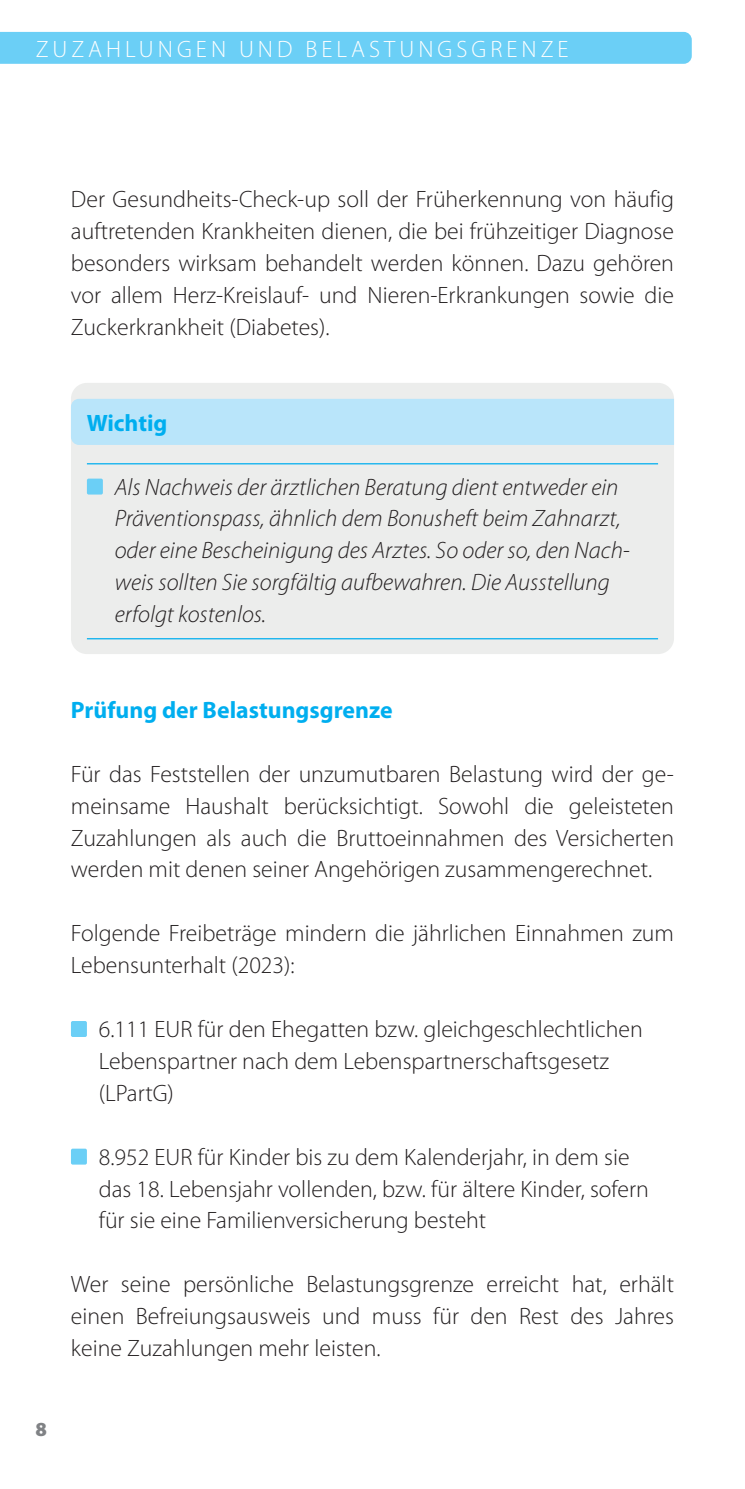
<style>
.page{position:relative;width:745px;height:1489px;background:#fff}
.page>*{position:absolute;margin:0;border:0;box-sizing:border-box;transform-origin:0 0}
.t1{font:300 23.75px/32px "Myriad Pro";color:#231f20;text-align:justify}
.t2{font:italic 300 23.75px/32px "Myriad Pro";color:#231f20}
.t3{font:700 23.75px "Myriad Pro";color:#00aeef}
.t4{font:300 23.75px "Myriad Pro";letter-spacing:.17em;color:#fff}
.t5{font:900 20px "Myriad Pro";color:#808285}
</style>
<div class="page">
<div style="left:0;top:32px;width:691px;height:32px;background:#6bcff6"></div>
<div style="left:71px;top:383px;width:602px;height:271px;background:#ecedec;border-radius:16px"></div>
<div style="left:71px;top:399px;width:602px;height:46px;background:#b9e5fa"></div>
<hr style="left:87px;top:463px;width:570px;height:1px;background:#00aeef">
<hr style="left:87px;top:638px;width:570px;height:1px;background:#00aeef">
<div style="left:87px;top:478px;width:16px;height:16px;background:#6bcff6;border-radius:2px"></div>
<div style="left:71px;top:1020px;width:16px;height:16px;background:#6bcff6;border-radius:2px"></div>
<div style="left:71px;top:1148px;width:16px;height:16px;background:#6bcff6;border-radius:2px"></div>
<p class="t4" style="left:36px;top:36px;width:534px">ZUZAHLUNGEN UND BELASTUNGSGRENZE</p>
<p class="t1" style="left:71px;top:184px;width:604px">Der Gesundheits-Check-up soll der Früherkennung von häufig auftretenden Krankheiten dienen, die bei frühzeitiger Diagnose besonders wirksam behandelt werden können. Dazu gehören vor allem Herz-Kreislauf- und Nieren-Erkrankungen sowie die Zuckerkrankheit (Diabetes).</p>
<p class="t3" style="left:87px;top:409px;width:82px">Wichtig</p>
<p class="t2" style="left:115px;top:471px;width:516px">Als Nachweis der ärztlichen Beratung dient entweder ein Präventionspass, ähnlich dem Bonusheft beim Zahnarzt, oder eine Bescheinigung des Arztes. So oder so, den Nach&shy;weis sollten Sie sorgfältig aufbewahren. Die Ausstellung erfolgt kostenlos.</p>
<p class="t3" style="left:71px;top:696px;width:323px">Prüfung der Belastungsgrenze</p>
<p class="t1" style="left:71px;top:758px;width:604px">Für das Feststellen der unzumutbaren Belastung wird der ge&shy;meinsame Haushalt berücksichtigt. Sowohl die geleisteten Zuzahlungen als auch die Bruttoeinnahmen des Versicherten werden mit denen seiner Angehörigen zusammengerechnet.</p>
<p class="t1" style="left:71px;top:917px;width:604px">Folgende Freibeträge mindern die jährlichen Einnahmen zum<br>Lebensunterhalt (2023):</p>
<p class="t1" style="left:99px;top:1013px;width:545px;text-align:left">6.111 EUR für den Ehegatten bzw. gleichgeschlechtlichen<br>Lebenspartner nach dem Lebenspartnerschaftsgesetz (LPartG)</p>
<p class="t1" style="left:99px;top:1140px;width:551px;text-align:left">8.952 EUR für Kinder bis zu dem Kalenderjahr, in dem sie das 18. Lebensjahr vollenden, bzw. für ältere Kinder, sofern für sie eine Familienversicherung besteht</p>
<p class="t5" style="left:35px;top:1417px;width:13px">8</p>
<p class="t1" style="left:71px;top:1268px;width:604px">Wer seine persönliche Belastungsgrenze erreicht hat, erhält einen Befreiungsausweis und muss für den Rest des Jahres keine Zuzahlungen mehr leisten.</p>
</div>
